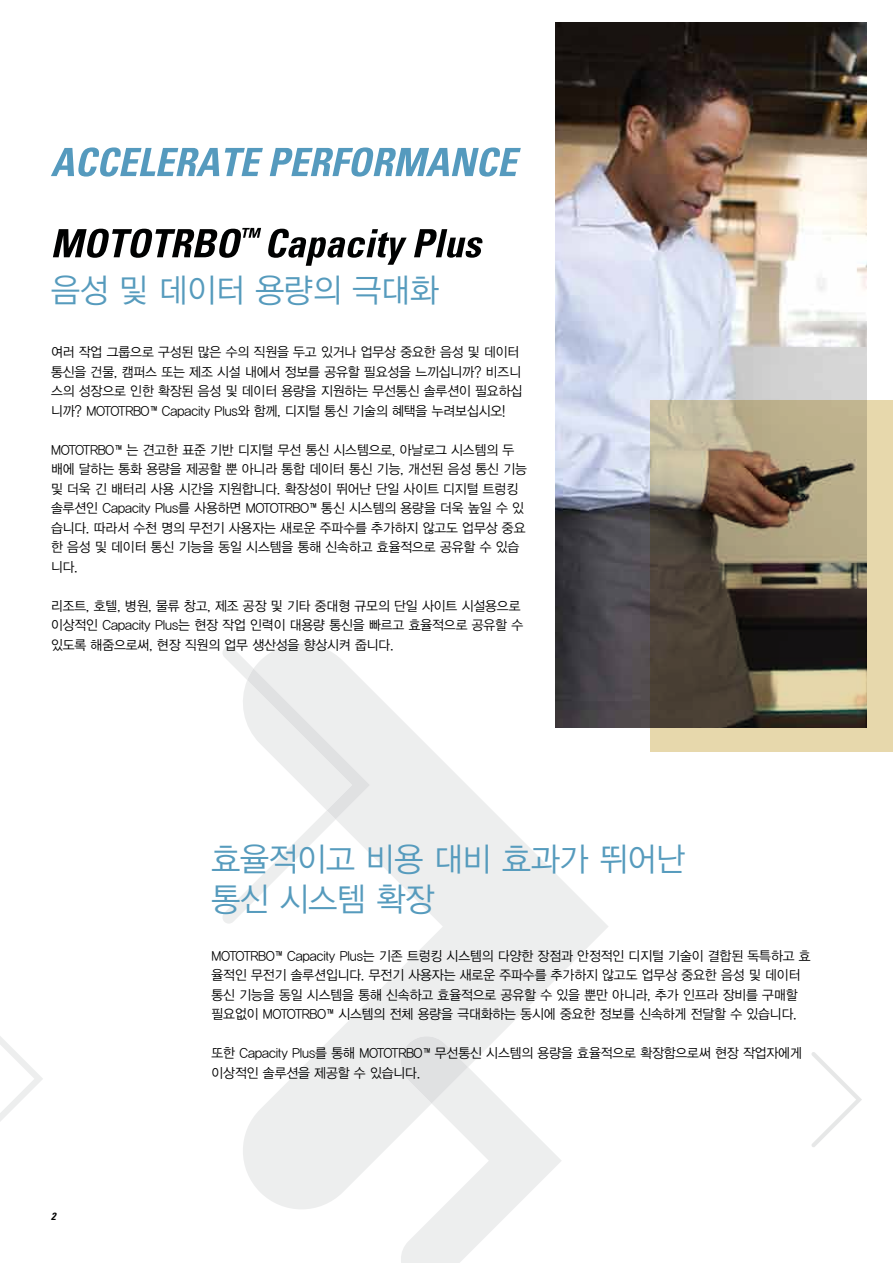
<style>
.page{position:relative;width:893px;height:1263px;background:#fff}
.page>*{position:absolute;margin:0;border:0;box-sizing:border-box;transform-origin:0 0}
.t1{font:33px/39.6px "YDIYGO320";letter-spacing:-.005em;color:#569bbd;scale:.95 1}
.t2{font:13.5px/19.5px "YDIYGO320";letter-spacing:-.005em;color:#000;scale:.95 1}
.t3{font:italic 700 condensed 10.5px "Univers";color:#000}
</style>
<div class="page">
<svg style="left:0;top:1036px;width:43px;height:85px"></svg>
<svg style="left:243px;top:644px;width:366px;height:565px"></svg>
<svg style="left:398px;top:1036px;width:164px;height:227px"></svg>
<svg style="left:223px;top:646px;width:147px;height:278px"></svg>
<img style="left:556px;top:22px;width:310px;height:705px">
<svg style="left:650px;top:400px;width:243px;height:351px;background:#867b63"></svg>
<svg style="left:811px;top:1052px;width:51px;height:95px"></svg>
<svg style="left:51px;top:147px;width:168px;height:30px"></svg>
<svg style="left:225px;top:148px;width:38px;height:28px"></svg>
<svg style="left:270px;top:147px;width:251px;height:30px"></svg>
<svg style="left:53px;top:228px;width:354px;height:38px"></svg>
<svg style="left:414px;top:229px;width:69px;height:29px"></svg>
<h1 class="t1" style="left:51px;top:270px;width:410px">음성 및 데이터 용량의 극대화</h1>
<p class="t2" style="left:51px;top:343px;width:497px">여러 작업 그룹으로 구성된 많은 수의 직원을 두고 있거나 업무상 중요한 음성 및 데이터 통신을 건물, 캠퍼스 또는 제조 시설 내에서 정보를 공유할 필요성을 느끼십니까? 비즈니 스의 성장으로 인한 확장된 음성 및 데이터 용량을 지원하는 무선통신 솔루션이 필요하십 니까? MOTOTRBO™Capacity Plus와 함께, 디지털 통신 기술의 혜택을 누려보십시오!</p>
<p class="t2" style="left:51px;top:440px;width:502px">MOTOTRBO™는 견고한 표준 기반 디지털 무선 통신 시스템으로, 아날로그 시스템의 두 배에 달하는 통화 용량을 제공할 뿐 아니라 통합 데이터 통신 기능, 개선된 음성 통신 기능 및 더욱 긴 배터리 사용 시간을 지원합니다. 확장성이 뛰어난 단일 사이트 디지털 트렁킹 솔루션인 Capacity Plus를 사용하면 MOTOTRBO™통신 시스템의 용량을 더욱 높일 수 있 습니다. 따라서 수천 명의 무전기 사용자는 새로운 주파수를 추가하지 않고도 업무상 중요 한 음성 및 데이터 통신 기능을 동일 시스템을 통해 신속하고 효율적으로 공유할 수 있습 니다.</p>
<p class="t2" style="left:51px;top:596px;width:499px">리조트, 호텔, 병원, 물류 창고, 제조 공장 및 기타 중대형 규모의 단일 사이트 시설용으로 이상적인 Capacity Plus는 현장 작업 인력이 대용량 통신을 빠르고 효율적으로 공유할 수 있도록 해줌으로써, 현장 직원의 업무 생산성을 향상시켜 줍니다.</p>
<h1 class="t1" style="left:212px;top:840px;width:500px">효율적이고 비용 대비 효과가 뛰어난 통신 시스템 확장</h1>
<p class="t3" style="left:51px;top:1210px;width:6px">2</p>
<p class="t2" style="left:212px;top:946px;width:632px">MOTOTRBO™Capacity Plus는 기존 트렁킹 시스템의 다양한 장점과 안정적인 디지털 기술이 결합된 독특하고 효 율적인 무전기 솔루션입니다. 무전기 사용자는 새로운 주파수를 추가하지 않고도 업무상 중요한 음성 및 데이터 통신 기능을 동일 시스템을 통해 신속하고 효율적으로 공유할 수 있을 뿐만 아니라, 추가 인프라 장비를 구매할 필요없이 MOTOTRBO™시스템의 전체 용량을 극대화하는 동시에 중요한 정보를 신속하게 전달할 수 있습니다.</p>
<p class="t2" style="left:212px;top:1044px;width:623px">또한 Capacity Plus를 통해 MOTOTRBO™무선통신 시스템의 용량을 효율적으로 확장함으로써 현장 작업자에게 이상적인 솔루션을 제공할 수 있습니다.</p>
</div>
